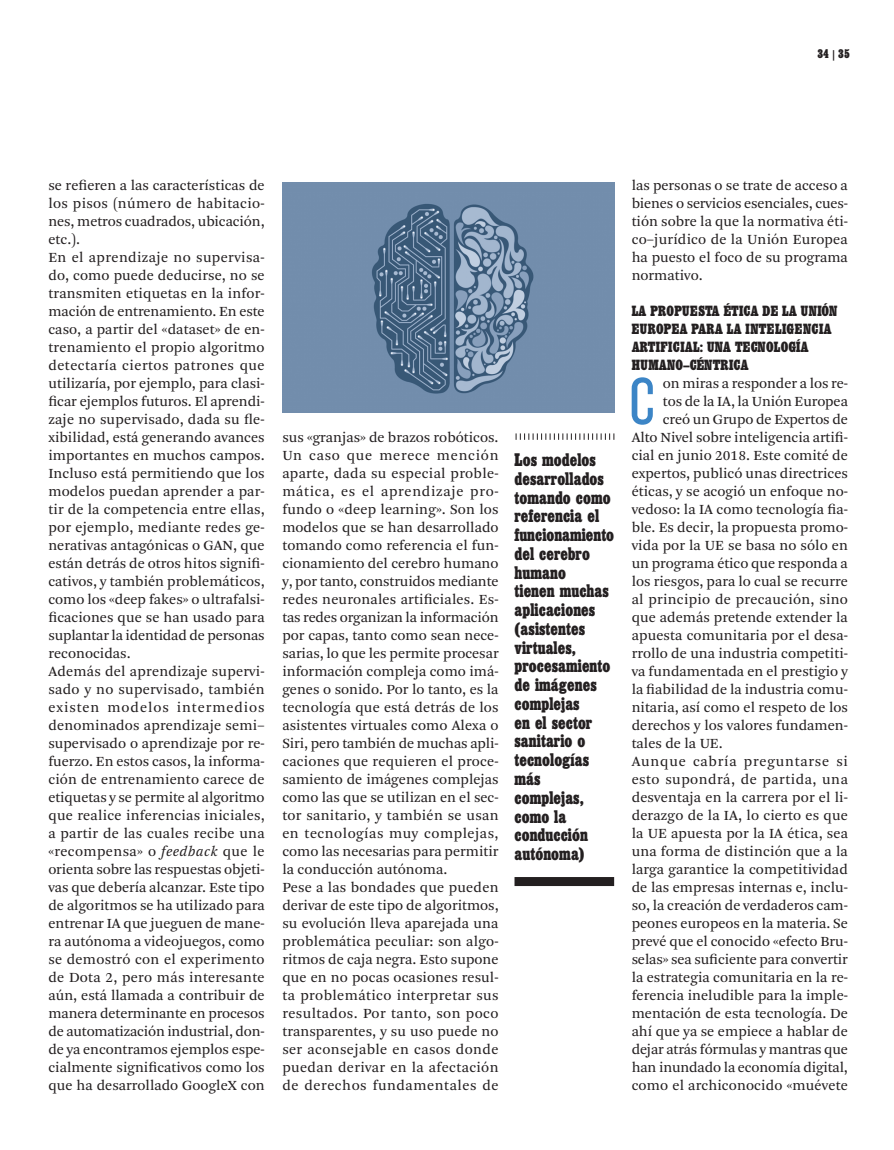
<style>
.page{position:relative;width:894px;height:1150px;background:#fff}
.page>*{position:absolute;margin:0;border:0;box-sizing:border-box;transform-origin:0 0}
.t1{font:68.7px "Knockout HTF28 Junior Featherwt";color:#3c85c6}
.t2{font:700 condensed 18px/18.8px "Egyptienne BQ";letter-spacing:.005em;color:#231f20}
.t3{font:14.7px/18px "Arnhem Pro Blond";color:#231f20}
.t4{font:700 condensed 14.7px/18px "Egyptienne BQ";letter-spacing:.015em;color:#231f20}
.t5{font:14.7px "Arnhem Pro Blond";letter-spacing:.02em;color:#231f20}
.t6{font:14.7px "Arnhem Pro Blond";letter-spacing:.03em;color:#231f20}
.t7{font:14.7px "Arnhem Pro Blond";letter-spacing:.05em;color:#231f20}
.t8{font:700 condensed 12.75px "Egyptienne BQ";color:#231f20}
.s1{font-family:"Akzidenz Grotesk BQ";font-weight:500;font-stretch:normal;font-size:10.5px}
.s2{font-family:"Arnhem Blond";font-style:italic}
</style>
<div class="page">
<div style="left:514px;top:877px;width:100px;height:9px;background:#231f20"></div>
<svg style="left:516px;top:433px;width:99px;height:7px"></svg>
<img style="left:282px;top:182px;width:332px;height:230px">
<p class="t8" style="left:817px;top:49px;width:34px">34 <span class="s1">|</span> 35</p>
<p class="t3" style="left:48px;top:177px;width:218px">se refieren a las características de los pisos (número de habitacio&shy;nes, metros cuadrados, ubicación, etc.).<br>En el aprendizaje no supervisa&shy;do, como puede deducirse, no se transmiten etiquetas en la infor&shy;mación de entrenamiento. En este caso, a partir del «dataset» de en&shy;trenamiento el propio algoritmo detectaría ciertos patrones que utilizaría, por ejemplo, para clasi&shy;ficar ejemplos futuros. El aprendi&shy;zaje no supervisado, dada su fle&shy;xibilidad, está generando avances importantes en muchos campos.<br>Incluso está permitiendo que los modelos puedan aprender a par&shy;tir de la competencia entre ellas, por ejemplo, mediante redes ge&shy;nerativas antagónicas o GAN, que están detrás de otros hitos signifi&shy;cativos, y también problemáticos, como los «deep fakes» o ultrafalsi&shy;ficaciones que se han usado para suplantar la identidad de personas reconocidas.<br>Además del aprendizaje supervi&shy;sado y no supervisado, también existen modelos intermedios denominados aprendizaje semi– supervisado o aprendizaje por re&shy;fuerzo. En estos casos, la informa&shy;ción de entrenamiento carece de etiquetas y se permite al algoritmo que realice inferencias iniciales, a partir de las cuales recibe una «recompensa» o <span class="s2">feedback</span> que le orienta sobre las respuestas objeti&shy;vas que debería alcanzar. Este tipo de algoritmos se ha utilizado para entrenar IA que jueguen de mane&shy;ra autónoma a videojuegos, como se demostró con el experimento de Dota 2, pero más interesante aún, está llamada a contribuir de manera determinante en procesos de automatización industrial, don&shy;de ya encontramos ejemplos espe&shy;cialmente significativos como los que ha desarrollado GoogleX con</p>
<p class="t3" style="left:282px;top:429px;width:218px">sus «granjas» de brazos robóticos.<br>Un caso que merece mención aparte, dada su especial proble&shy;mática, es el aprendizaje pro&shy;fundo o «deep learning». Son los modelos que se han desarrollado tomando como referencia el fun&shy;cionamiento del cerebro humano y, por tanto, construidos mediante redes neuronales artificiales. Es&shy;tas redes organizan la información por capas, tanto como sean nece&shy;sarias, lo que les permite procesar información compleja como imá&shy;genes o sonido. Por lo tanto, es la tecnología que está detrás de los asistentes virtuales como Alexa o<br>Siri, pero también de muchas apli&shy;caciones que requieren el proce&shy;samiento de imágenes complejas como las que se utilizan en el sec&shy;tor sanitario, y también se usan en tecnologías muy complejas, como las necesarias para permitir la conducción autónoma.<br>Pese a las bondades que pueden derivar de este tipo de algoritmos, su evolución lleva aparejada una problemática peculiar: son algo&shy;ritmos de caja negra. Esto supone que en no pocas ocasiones resul&shy;ta problemático interpretar sus resultados. Por tanto, son poco transparentes, y su uso puede no ser aconsejable en casos donde puedan derivar en la afectación de derechos fundamentales de</p>
<p class="t2" style="left:514px;top:451px;width:101px">Los modelos desarrollados tomando como referencia el funcionamiento del cerebro humano<br>tienen muchas aplicaciones (asistentes virtuales, procesamiento de imágenes complejas<br>en el sector sanitario o tecnologías más complejas, como la conducción autónoma)</p>
<p class="t3" style="left:632px;top:177px;width:218px;text-align:justify">las personas o se trate de acceso a bienes o servicios esenciales, cues&shy;tión sobre la que la normativa éti&shy;co–jurídico de la Unión Europea ha puesto el foco de su programa normativo.</p>
<p class="t4" style="left:632px;top:303px;width:207px">LA PROPUESTA ÉTICA DE LA UNIÓN<br>EUROPEA PARA LA INTELIGENCIA<br>ARTIFICIAL: UNA TECNOLOGÍA<br>HUMANO–CÉNTRICA</p>
<h1 class="t1" style="left:629px;top:378px;width:27px">C</h1>
<p class="t3" style="left:663px;top:375px;width:187px">on miras a responder a los re-</p>
<p class="t3" style="left:663px;top:393px;width:187px">tos de la IA, la Unión Europea</p>
<p class="t3" style="left:663px;top:411px;width:186px">creó un Grupo de Expertos de</p>
<p class="t3" style="left:632px;top:429px;width:218px">Alto Nivel sobre inteligencia artifi-</p>
<p class="t3" style="left:632px;top:447px;width:218px">cial en junio 2018. Este comité de</p>
<p class="t3" style="left:632px;top:465px;width:218px">expertos, publicó unas directrices</p>
<p class="t3" style="left:632px;top:483px;width:218px">éticas, y se acogió un enfoque no-</p>
<p class="t3" style="left:632px;top:501px;width:218px">vedoso: la IA como tecnología fia-</p>
<p class="t3" style="left:632px;top:519px;width:218px">ble. Es decir, la propuesta promo-</p>
<p class="t3" style="left:632px;top:537px;width:218px">vida por la UE se basa no sólo en</p>
<p class="t3" style="left:632px;top:555px;width:218px">un programa ético que responda a</p>
<p class="t3" style="left:632px;top:573px;width:218px">los riesgos, para lo cual se recurre</p>
<p class="t5" style="left:632px;top:593px;width:218px">al principio de precaución, sino</p>
<p class="t3" style="left:632px;top:609px;width:218px">que además pretende extender la</p>
<p class="t3" style="left:632px;top:627px;width:218px">apuesta comunitaria por el desa-</p>
<p class="t3" style="left:632px;top:645px;width:218px">rrollo de una industria competiti-</p>
<p class="t3" style="left:632px;top:663px;width:218px">va fundamentada en el prestigio y</p>
<p class="t3" style="left:632px;top:681px;width:218px">la fiabilidad de la industria comu-</p>
<p class="t3" style="left:632px;top:699px;width:218px">nitaria, así como el respeto de los</p>
<p class="t3" style="left:632px;top:717px;width:218px">derechos y los valores fundamen-</p>
<p class="t3" style="left:632px;top:735px;width:93px">tales de la UE.</p>
<p class="t7" style="left:632px;top:755px;width:218px">Aunque cabría preguntarse si</p>
<p class="t6" style="left:632px;top:773px;width:218px">esto supondrá, de partida, una</p>
<p class="t3" style="left:632px;top:789px;width:218px">desventaja en la carrera por el li-</p>
<p class="t3" style="left:632px;top:807px;width:218px">derazgo de la IA, lo cierto es que</p>
<p class="t3" style="left:632px;top:825px;width:218px">la UE apuesta por la IA ética, sea</p>
<p class="t3" style="left:632px;top:843px;width:218px">una forma de distinción que a la</p>
<p class="t3" style="left:632px;top:861px;width:218px">larga garantice la competitividad</p>
<p class="t3" style="left:632px;top:879px;width:218px">de las empresas internas e, inclu-</p>
<p class="t3" style="left:632px;top:897px;width:218px">so, la creación de verdaderos cam-</p>
<p class="t3" style="left:632px;top:915px;width:218px">peones europeos en la materia. Se</p>
<p class="t3" style="left:632px;top:933px;width:218px">prevé que el conocido «efecto Bru-</p>
<p class="t3" style="left:632px;top:951px;width:218px">selas» sea suficiente para convertir</p>
<p class="t3" style="left:632px;top:969px;width:218px">la estrategia comunitaria en la re-</p>
<p class="t3" style="left:632px;top:987px;width:218px">ferencia ineludible para la imple-</p>
<p class="t3" style="left:632px;top:1005px;width:218px">mentación de esta tecnología. De</p>
<p class="t3" style="left:632px;top:1023px;width:218px">ahí que ya se empiece a hablar de</p>
<p class="t3" style="left:632px;top:1041px;width:218px">dejar atrás fórmulas y mantras que</p>
<p class="t3" style="left:632px;top:1059px;width:218px">han inundado la economía digital,</p>
<p class="t3" style="left:632px;top:1077px;width:218px">como el archiconocido «muévete</p>
</div>
